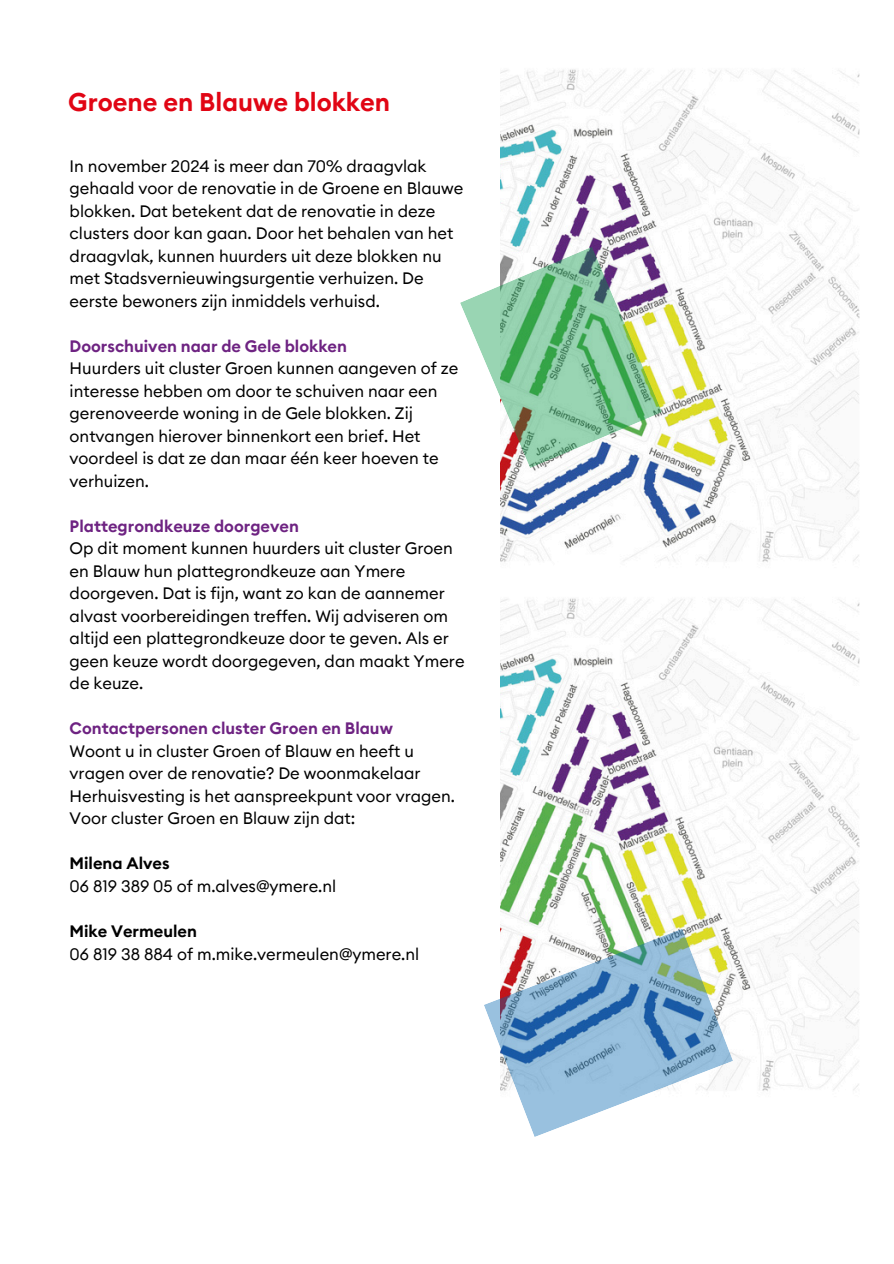
<style>
.page{position:relative;width:894px;height:1264px;background:#fff}
.page>*{position:absolute;margin:0;border:0;box-sizing:border-box;transform-origin:0 0}
.t1{font:600 25.5px "Euclid Circular B";color:#e10514}
.t2{font:16.5px/22.5px "Euclid Circular B";color:#000}
.t3{font:600 16.5px "Euclid Circular B";color:#6e2382}
.t4{font:600 16.5px "Euclid Circular B";color:#000}
</style>
<div class="page">
<img style="left:500px;top:69px;width:360px;height:493px">
<svg style="left:460px;top:247px;width:202px;height:221px"></svg>
<img style="left:500px;top:598px;width:360px;height:493px">
<svg style="left:484px;top:928px;width:248px;height:209px"></svg>
<p class="t1" style="left:68px;top:90px;width:323px">Groene en Blauwe blokken</p>
<h1 class="t2" style="left:70px;top:155px;width:395px">In november 2024 is meer dan 70% draagvlak gehaald voor de renovatie in de Groene en Blauwe blokken. Dat betekent dat de renovatie in deze clusters door kan gaan. Door het behalen van het draagvlak, kunnen huurders uit deze blokken nu met Stadsvernieuwingsurgentie verhuizen. De eerste bewoners zijn inmiddels verhuisd.</h1>
<p class="t3" style="left:70px;top:338px;width:279px">Doorschuiven naar de Gele blokken</p>
<p class="t2" style="left:70px;top:358px;width:390px">Huurders uit cluster Groen kunnen aangeven of ze interesse hebben om door te schuiven naar een gerenoveerde woning in de Gele blokken. Zij ontvangen hierover binnenkort een brief. Het voordeel is dat ze dan maar één keer hoeven te verhuizen.</p>
<p class="t3" style="left:70px;top:518px;width:231px">Plattegrondkeuze doorgeven</p>
<p class="t2" style="left:70px;top:538px;width:396px">Op dit moment kunnen huurders uit cluster Groen en Blauw hun plattegrondkeuze aan Ymere doorgeven. Dat is fijn, want zo kan de aannemer alvast voorbereidingen treffen. Wij adviseren om altijd een plattegrondkeuze door te geven. Als er geen keuze wordt doorgegeven, dan maakt Ymere de keuze.</p>
<p class="t3" style="left:70px;top:721px;width:324px">Contactpersonen cluster Groen en Blauw</p>
<p class="t2" style="left:70px;top:740px;width:386px">Woont u in cluster Groen of Blauw en heeft u vragen over de renovatie? De woonmakelaar Herhuisvesting is het aanspreekpunt voor vragen.<br>Voor cluster Groen en Blauw zijn dat:</p>
<p class="t4" style="left:70px;top:856px;width:101px">Milena Alves</p>
<p class="t2" style="left:70px;top:875px;width:268px">06 819 389 05 of m.alves@ymere.nl</p>
<p class="t4" style="left:70px;top:923px;width:129px">Mike Vermeulen</p>
<p class="t2" style="left:70px;top:943px;width:351px">06 819 38 884 of m.mike.vermeulen@ymere.nl</p>
</div>
